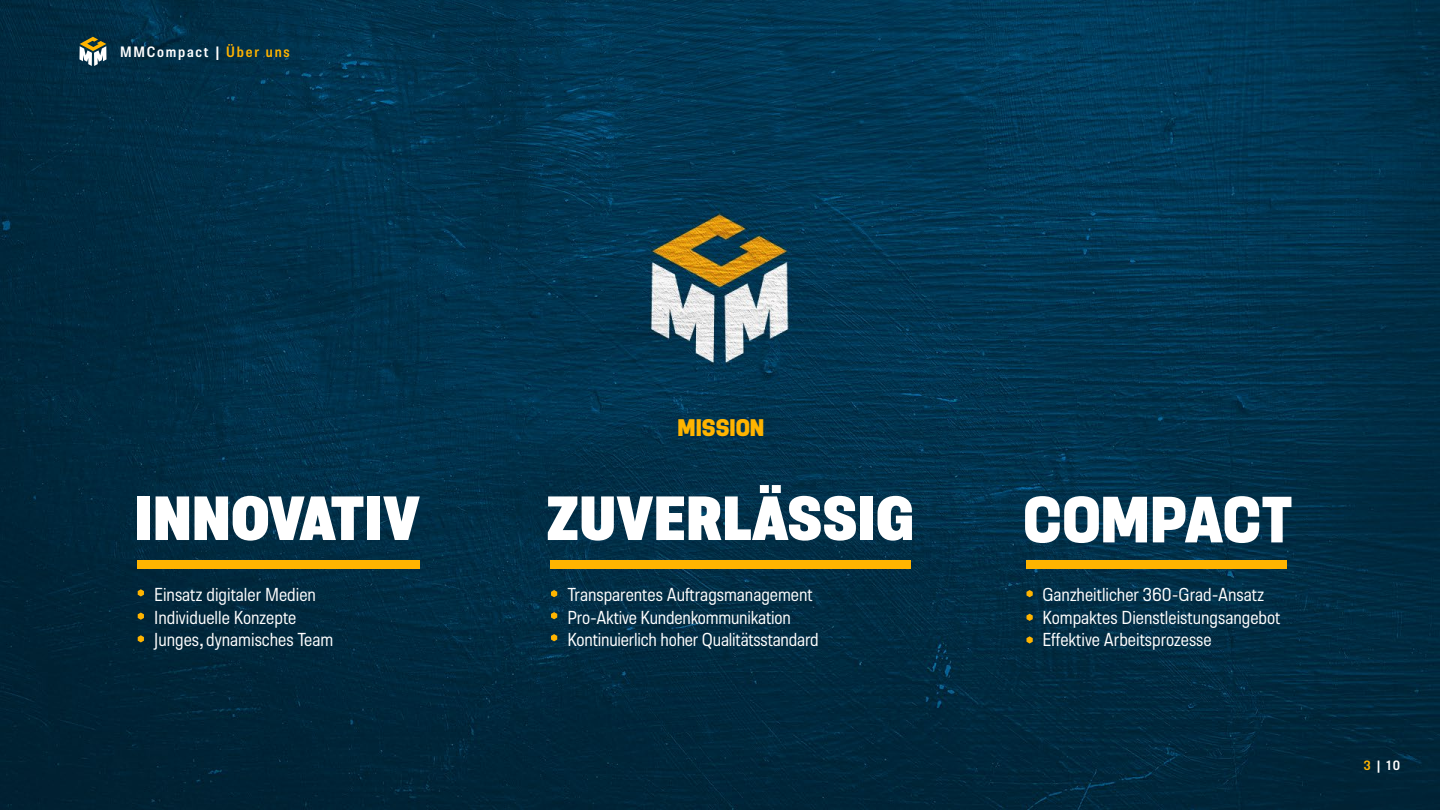
<style>
.page{position:relative;width:1440px;height:810px;background:#fff}
.page>*{position:absolute;margin:0;border:0;box-sizing:border-box;transform-origin:0 0}
.t1{font:800 condensed 65.25px "Manual";letter-spacing:-.015em;color:#fff}
.t2{font:800 semi-condensed 62.25px "Molde";color:#fff}
.t3{font:800 condensed 24px "Manual";letter-spacing:-.005em;color:#ffb400}
.t4{font:semi-condensed 18.75px/22.5px "Molde";color:#fff}
.t5{font:600 semi-condensed 15px "Molde";letter-spacing:.12em;color:#fff}
.t6{font:600 semi-condensed 13.5px "Molde";color:#fff}
.s1{color:#ffb400}
</style>
<div class="page">
<img style="left:0;top:0;width:1440px;height:810px">
<svg style="left:1027px;top:590px;width:6px;height:7px"></svg>
<svg style="left:1027px;top:614px;width:6px;height:7px"></svg>
<svg style="left:1027px;top:636px;width:6px;height:8px"></svg>
<div style="left:1026px;top:560px;width:261px;height:9px;background:#ffb400"></div>
<svg style="left:138px;top:613px;width:6px;height:7px"></svg>
<svg style="left:138px;top:635px;width:6px;height:7px"></svg>
<svg style="left:138px;top:589px;width:6px;height:8px"></svg>
<div style="left:138px;top:560px;width:282px;height:9px;background:#ffb400"></div>
<svg style="left:551px;top:590px;width:6px;height:7px"></svg>
<svg style="left:551px;top:612px;width:6px;height:7px"></svg>
<svg style="left:551px;top:634px;width:6px;height:7px"></svg>
<div style="left:550px;top:560px;width:361px;height:9px;background:#ffb400"></div>
<svg style="left:79px;top:37px;width:27px;height:29px"></svg>
<p class="t5" style="left:120px;top:42px;width:171px">MMCompact | <span class="s1">Über uns</span></p>
<h2 class="t2" style="left:135px;top:477px;width:287px">INNOVATIV</h2>
<p class="t4" style="left:154px;top:583px;width:181px">Einsatz digitaler Medien<br>Individuelle Konzepte<br>Junges, dynamisches Team</p>
<p class="t3" style="left:678px;top:413px;width:88px">MISSION</p>
<h2 class="t2" style="left:546px;top:477px;width:370px">ZUVERLÄSSIG</h2>
<p class="t4" style="left:568px;top:583px;width:253px">Transparentes Auftragsmanagement<br>Pro-Aktive Kundenkommunikation<br>Kontinuierlich hoher Qualitätsstandard</p>
<h1 class="t1" style="left:1023px;top:478px;width:273px">COMPACT</h1>
<p class="t4" style="left:1042px;top:583px;width:239px">Ganzheitlicher 360-Grad-Ansatz<br>Kompaktes Dienstleistungsangebot<br>Effektive Arbeitsprozesse</p>
<p class="t6" style="left:1364px;top:757px;width:38px"><span class="s1">3</span> | 10</p>
</div>
